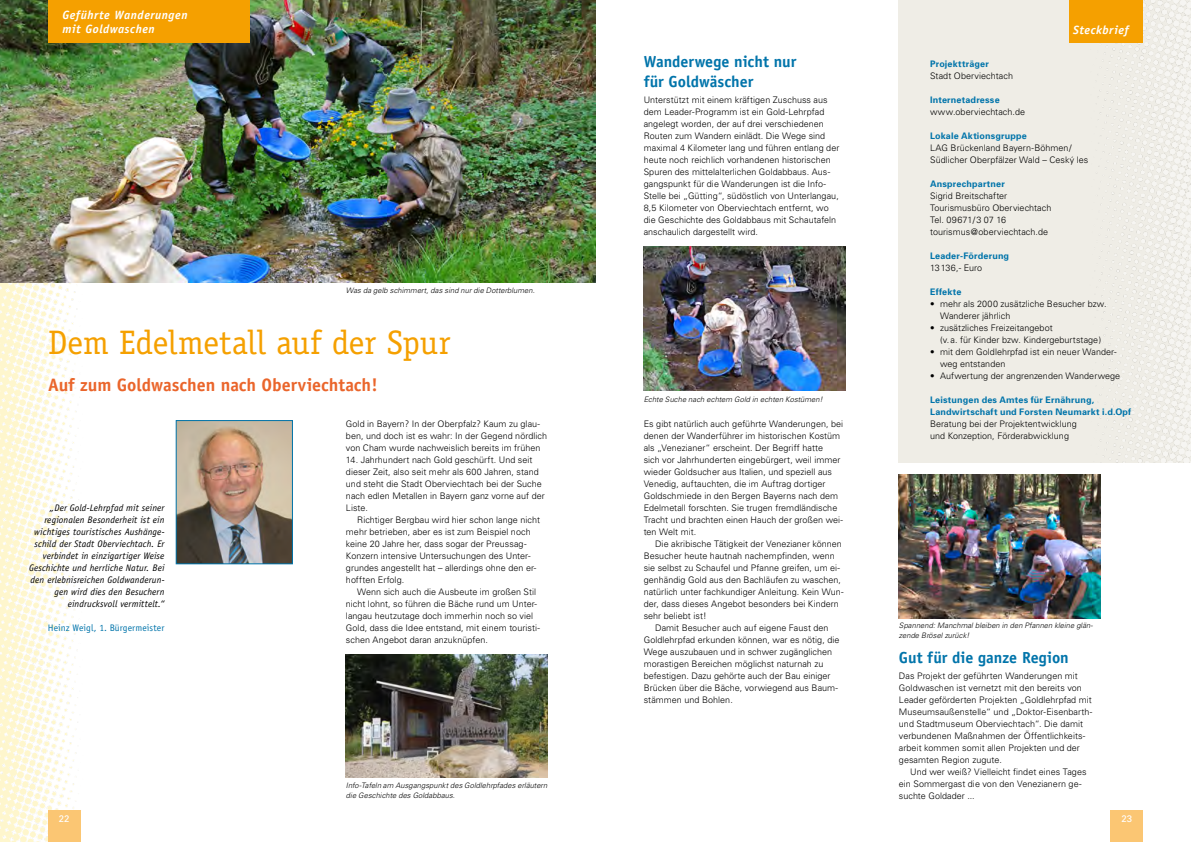
<style>
.page{position:relative;width:1191px;height:842px;background:#fff}
.page>*{position:absolute;margin:0;border:0;box-sizing:border-box;transform-origin:0 0}
.t1{font:34px "Officina Serif";letter-spacing:-.005em;color:#f5a000}
.t2{font:700 18px "Officina Sans";color:#ea652b}
.t3{font:700 16px/20px "Officina Sans";color:#0074aa}
.t4{font:italic 700 12px/14px "Officina Sans";letter-spacing:.04em;color:#fff}
.t5{font:italic 9.5px/12px "Officina Sans";letter-spacing:.015em;color:#000;text-align:right}
.t6{font:9.5px "Officina Sans";letter-spacing:.005em;color:#0074aa}
.t7{font:9.5px "Univers";color:#fff}
.t8{font:300 9px/12px "Univers";letter-spacing:.005em;color:#000}
.t9{font:700 9px/12px "Univers";letter-spacing:.02em;color:#0074aa}
.t10{font:italic 300 7.5px/10px "Univers";letter-spacing:.01em;color:#000}
.s1{font-weight:700;color:#0074aa}
.s2{font-weight:300;color:#000}
</style>
<div class="page">
<img style="left:0;top:283px;width:81px;height:559px">
<img style="left:0;top:0;width:595px;height:283px">
<div style="left:48px;top:0;width:202px;height:43px;background:#f5a000"></div>
<img style="left:178px;top:422px;width:113px;height:140px">
<div style="left:176px;top:420px;width:117px;height:144px;border:1px solid #0074aa"></div>
<img style="left:346px;top:655px;width:201px;height:123px">
<img style="left:643px;top:247px;width:202px;height:144px">
<img style="left:899px;top:475px;width:201px;height:144px">
<div style="left:1110px;top:811px;width:33px;height:31px;background:#fbc673"></div>
<div style="left:48px;top:811px;width:32px;height:31px;background:#fbc673"></div>
<div style="left:899px;top:0;width:292px;height:463px;background:#efede6"></div>
<img style="left:1069px;top:0;width:122px;height:463px">
<div style="left:1069px;top:0;width:73px;height:42px;background:#f5a000"></div>
<p class="t4" style="left:62px;top:8px;width:127px">Geführte Wanderungen mit Goldwaschen</p>
<p class="t10" style="left:346px;top:285px;width:190px">Was da gelb schimmert, das sind nur die Dotterblumen.</p>
<p class="t1" style="left:48px;top:323px;width:404px">Dem Edelmetall auf der Spur</p>
<p class="t2" style="left:48px;top:373px;width:331px">Auf zum Goldwaschen nach Oberviechtach!</p>
<p class="t5" style="left:29px;top:501px;width:137px">„Der Gold-Lehrpfad mit seiner regionalen Besonderheit ist ein wichtiges touristisches Aushänge&shy;schild der Stadt Oberviechtach. Er verbindet in einzigartiger Weise Geschichte und herrliche Natur. Bei den erlebnisreichen Goldwanderun&shy;gen wird dies den Besuchern eindrucksvoll vermittelt.“</p>
<p class="t6" style="left:48px;top:622px;width:118px">Heinz Weigl, 1. Bürgermeister</p>
<p class="t8" style="left:346px;top:417px;width:203px">Gold in Bayern? In der Oberpfalz? Kaum zu glau&shy;ben, und doch ist es wahr: In der Gegend nördlich von Cham wurde nachweislich bereits im frühen</p>
<p class="t8" style="left:346px;top:453px;width:200px">14. Jahrhundert nach Gold geschürft. Und seit dieser Zeit, also seit mehr als 600 Jahren, stand und steht die Stadt Oberviechtach bei der Suche nach edlen Metallen in Bayern ganz vorne auf der Liste.</p>
<p class="t8" style="left:346px;top:513px;width:195px;text-indent:11px">Richtiger Bergbau wird hier schon lange nicht mehr betrieben, aber es ist zum Beispiel noch keine 20 Jahre her, dass sogar der Preussag-Konzern intensive Untersuchungen des Unter&shy;grundes angestellt hat – allerdings ohne den er&shy;hofften Erfolg.</p>
<p class="t8" style="left:346px;top:585px;width:195px;text-indent:11px">Wenn sich auch die Ausbeute im großen Stil nicht lohnt, so führen die Bäche rund um Unter&shy;langau heutzutage doch immerhin noch so viel Gold, dass die Idee entstand, mit einem touristi&shy;schen Angebot daran anzuknüpfen.</p>
<p class="t10" style="left:346px;top:780px;width:203px">Info-Tafeln am Ausgangspunkt des Goldlehrpfades erläutern die Geschichte des Goldabbaus.</p>
<p class="t4" style="left:1073px;top:23px;width:57px">Steckbrief</p>
<h2 class="t3" style="left:643px;top:51px;width:154px">Wanderwege nicht nur für Goldwäscher</h2>
<p class="t8" style="left:643px;top:93px;width:197px">Unterstützt mit einem kräftigen Zuschuss aus dem Leader-Programm ist ein Gold-Lehrpfad angelegt worden, der auf drei verschiedenen Routen zum Wandern einlädt. Die Wege sind maximal 4 Kilometer lang und führen entlang der heute noch reichlich vorhandenen historischen Spuren des mittelalterlichen Goldabbaus. Aus&shy;gangspunkt für die Wanderungen ist die Info-Stelle bei „Gütting“, südöstlich von Unterlangau, 8,5 Kilometer von Oberviechtach entfernt, wo die Geschichte des Goldabbaus mit Schautafeln anschaulich dargestellt wird.</p>
<p class="t8" style="left:930px;top:57px;width:84px"><span class="s1">Projektträger<br></span>Stadt Oberviechtach</p>
<p class="t8" style="left:930px;top:93px;width:97px"><span class="s1">Internetadresse </span>www.oberviechtach.de</p>
<p class="t8" style="left:930px;top:129px;width:160px"><span class="s1">Lokale Aktionsgruppe<br></span>LAG Brückenland Bayern-Böhmen/<br>Südlicher Oberpfälzer Wald – Ceský les</p>
<p class="t8" style="left:930px;top:177px;width:123px"><span class="s1">Ansprechpartner<br></span>Sigrid Breitschafter<br>Tourismusbüro Oberviechtach<br>Tel. 09671/ 3 07 16 tourismus@oberviechtach.de</p>
<p class="t9" style="left:930px;top:249px;width:81px">Leader-Förderung<br><span class="s2">13 136,- Euro</span></p>
<p class="t9" style="left:930px;top:285px;width:33px">Effekte</p>
<p class="t8" style="left:940px;top:297px;width:168px;text-indent:-10px">• mehr als 2000 zusätzliche Besucher bzw.<br>Wanderer jährlich</p>
<p class="t8" style="left:940px;top:321px;width:163px;text-indent:-10px">• zusätzliches Freizeitangebot<br>(v. a. für Kinder bzw. Kindergeburtstage)</p>
<p class="t8" style="left:940px;top:345px;width:178px;text-indent:-10px">• mit dem Goldlehrpfad ist ein neuer Wander&shy;weg entstanden</p>
<p class="t8" style="left:930px;top:369px;width:192px">• Aufwertung der angrenzenden Wanderwege</p>
<p class="t9" style="left:930px;top:393px;width:203px">Leistungen des Amtes für Ernährung, Landwirtschaft und Forsten Neumarkt i.d.Opf <span class="s2">Beratung bei der Projektentwicklung<br>und Konzeption, Förderabwicklung</span></p>
<p class="t10" style="left:643px;top:394px;width:180px">Echte Suche nach echtem Gold in echten Kostümen!</p>
<p class="t8" style="left:643px;top:417px;width:201px">Es gibt natürlich auch geführte Wanderungen, bei denen der Wanderführer im historischen Kostüm als „Venezianer“ erscheint. Der Begriff hatte<br>sich vor Jahrhunderten eingebürgert, weil immer wieder Goldsucher aus Italien, und speziell aus Venedig, auftauchten, die im Auftrag dortiger Goldschmiede in den Bergen Bayerns nach dem Edelmetall forschten. Sie trugen fremdländische Tracht und brachten einen Hauch der großen wei&shy;ten Welt mit.</p>
<p class="t8" style="left:643px;top:537px;width:201px;text-indent:11px">Die akribische Tätigkeit der Venezianer können Besucher heute hautnah nachempfinden, wenn sie selbst zu Schaufel und Pfanne greifen, um ei&shy;genhändig Gold aus den Bachläufen zu waschen, natürlich unter fachkundiger Anleitung. Kein Wun&shy;der, dass dieses Angebot besonders bei Kindern sehr beliebt ist!</p>
<p class="t8" style="left:643px;top:621px;width:197px;text-indent:11px">Damit Besucher auch auf eigene Faust den Goldlehrpfad erkunden können, war es nötig, die Wege auszubauen und in schwer zugänglichen morastigen Bereichen möglichst naturnah zu befestigen. Dazu gehörte auch der Bau einiger Brücken über die Bäche, vorwiegend aus Baum&shy;stämmen und Bohlen.</p>
<p class="t10" style="left:899px;top:621px;width:196px">Spannend: Manchmal bleiben in den Pfannen kleine glän&shy;zende Brösel zurück!</p>
<h2 class="t3" style="left:899px;top:647px;width:171px">Gut für die ganze Region</h2>
<p class="t8" style="left:899px;top:669px;width:195px">Das Projekt der geführten Wanderungen mit Goldwaschen ist vernetzt mit den bereits von Leader geförderten Projekten „Goldlehrpfad mit Museumsaußenstelle“ und „Doktor-Eisenbarth&shy;und Stadtmuseum Oberviechtach“. Die damit verbundenen Maßnahmen der Öffentlichkeits&shy;arbeit kommen somit allen Projekten und der gesamten Region zugute.</p>
<p class="t8" style="left:899px;top:765px;width:189px;text-indent:11px">Und wer weiß? Vielleicht findet eines Tages ein Sommergast die von den Venezianern ge&shy;suchte Goldader ...</p>
<p class="t7" style="left:59px;top:813px;width:12px">22</p>
<p class="t7" style="left:1121px;top:813px;width:12px">23</p>
</div>
